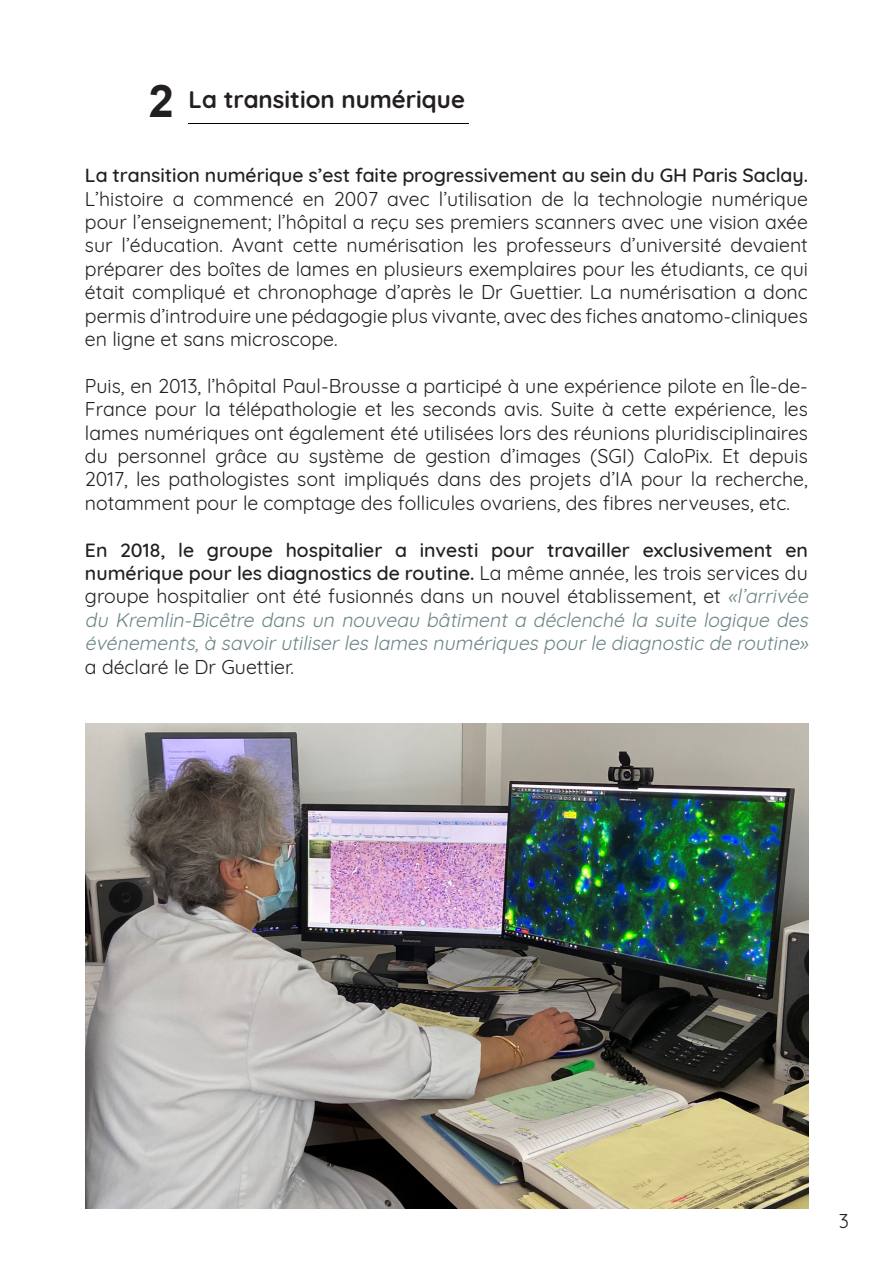
<style>
.page{position:relative;width:893px;height:1263px;background:#fff}
.page>*{position:absolute;margin:0;border:0;box-sizing:border-box;transform-origin:0 0}
.t1{font:700 45px "Arial";color:#231f20}
.t2{font:700 24px "Quicksand";color:#231f20}
.t3{font:19.5px/23.4px "Quicksand";color:#231f20;text-align:justify}
.t4{font:italic 19.5px/23.4px "Quicksand";color:#6c8486}
.s1{font-weight:500}
.s2{font-weight:500;font-style:normal;color:#231f20}
.s3{font-style:normal;color:#231f20}
</style>
<div class="page">
<hr style="left:189px;top:124px;width:280px;height:1px;background:#0a0000">
<img style="left:85px;top:723px;width:723px;height:486px">
<p class="t1" style="left:149px;top:69px;width:27px">2</p>
<p class="t2" style="left:189px;top:80px;width:278px">La transition numérique</p>
<p class="t3" style="left:85px;top:161px;width:724px"><span class="s1">La transition numérique s’est faite progressivement au sein du GH Paris Saclay.<br></span>L’histoire a commencé en 2007 avec l’utilisation de la technologie numérique pour l’enseignement; l’hôpital a reçu ses premiers scanners avec une vision axée sur l’éducation. Avant cette numérisation les professeurs d’université devaient préparer des boîtes de lames en plusieurs exemplaires pour les étudiants, ce qui était compliqué et chronophage d’après le Dr Guettier. La numérisation a donc permis d’introduire une pédagogie plus vivante, avec des fiches anatomo-cliniques en ligne et sans microscope.</p>
<p class="t3" style="left:85px;top:372px;width:724px">Puis, en 2013, l’hôpital Paul-Brousse a participé à une expérience pilote en Île-de-France pour la télépathologie et les seconds avis. Suite à cette expérience, les lames numériques ont également été utilisées lors des réunions pluridisciplinaires du personnel grâce au système de gestion d’images (SGI) CaloPix. Et depuis 2017, les pathologistes sont impliqués dans des projets d’IA pour la recherche, notamment pour le comptage des follicules ovariens, des fibres nerveuses, etc.</p>
<p class="t4" style="left:85px;top:536px;width:729px"><span class="s2">En 2018, le groupe hospitalier a investi pour travailler exclusivement en numérique pour les diagnostics de routine.</span> <span class="s3">La même année, les trois services du groupe hospitalier ont été fusionnés dans un nouvel établissement, et</span> «l’arrivée du Kremlin-Bicêtre dans un nouveau bâtiment a déclenché la suite logique des événements,à savoirutiliserles lames numériques pourle diagnostic de routine» <span class="s3">a déclaré le Dr Guettier.</span></p>
<p class="t3" style="left:839px;top:1208px;width:12px">3</p>
</div>
